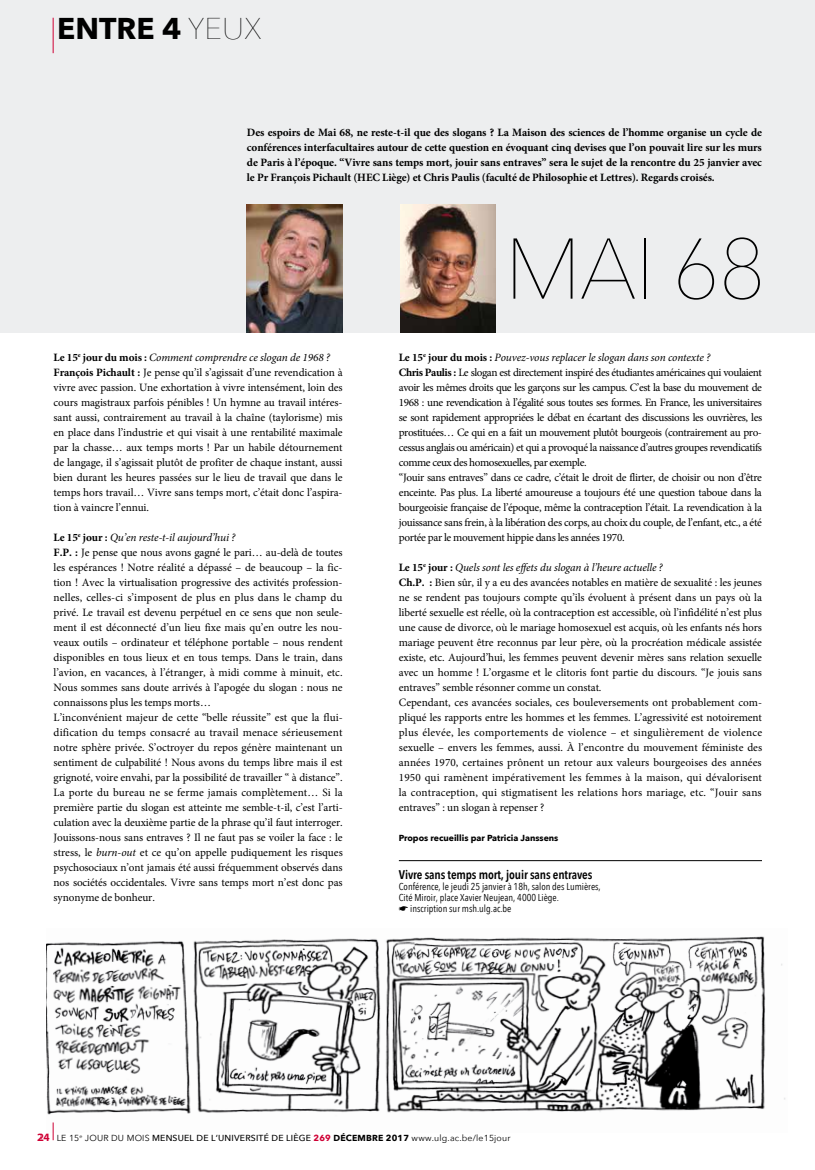
<style>
.page{position:relative;width:815px;height:1170px;background:#fff}
.page>*{position:absolute;margin:0;border:0;box-sizing:border-box;transform-origin:0 0}
.t1{font:200 85px "Avenir Next";color:#000}
.t2{font:700 30px "Avenir Next";color:#000}
.t3{font:600 12.5px "Avenir Next Condensed";letter-spacing:-.01em;color:#000}
.t4{font:11.25px/15px "Minion Pro";letter-spacing:-.01em;color:#000}
.t5{font:11.25px/15px "Minion Pro";letter-spacing:-.04em;color:#000}
.t6{font:700 11.25px/15px "Minion Pro";letter-spacing:-.01em;color:#000;text-align:justify}
.t7{font:700 11.25px "Myriad Pro";color:#cf0035}
.t8{font:10px "Avenir Next Condensed";color:#000}
.t9{font:8.75px "Avenir Next";letter-spacing:.02em;color:#000}
.t10{font:700 8.75px "Avenir Next";color:#000}
.s1{font-weight:200}
.s2{font-weight:700}
.s3{font-style:italic}
.s4{font-weight:500}
.s5{font-weight:700;color:#cf0035}
</style>
<div class="page">
<img style="left:46px;top:936px;width:740px;height:196px">
<div style="left:0;top:0;width:815px;height:332px;background:#edeeef"></div>
<hr style="left:53px;top:18px;width:1px;height:35px;background:#cf0035">
<img style="left:400px;top:205px;width:96px;height:127px">
<img style="left:247px;top:205px;width:96px;height:127px">
<hr style="left:399px;top:860px;width:363px;height:1px;background:#000">
<h2 class="t2" style="left:57px;top:2px;width:206px">entre 4 <span class="s1">YEUX</span></h2>
<p class="t6" style="left:247px;top:124px;width:517px">Des espoirs de Mai 68, ne reste-t-il que des slogans ? La Maison des sciences de l’homme organise un cycle de conférences interfacultaires autour de cette question en évoquant cinq devises que l’on pouvait lire sur les murs de Paris à l’époque. “Vivre sans temps mort, jouir sans entraves” sera le sujet de la rencontre du 25 janvier avec le Pr François Pichault (HEC Liège) et Chris Paulis (faculté de Philosophie et Lettres). Regards croisés.</p>
<p class="t4" style="left:54px;top:350px;width:291px"><span class="s2">Le 15</span><sup>e</sup> <span class="s2">jour du mois :</span> <span class="s3">Comment comprendre ce slogan de 1968 ?<br></span><span class="s2">François Pichault :</span> Je pense qu’il s’agissait d’une revendication à vivre avec passion. Une exhortation à vivre intensément, loin des cours magistraux parfois pénibles ! Un hymne au travail intéres&shy;sant aussi, contrairement au travail à la chaîne (taylorisme) mis en place dans l’industrie et qui visait à une rentabilité maximale par la chasse… aux temps morts ! Par un habile détournement de langage, il s’agissait plutôt de profiter de chaque instant, aussi bien durant les heures passées sur le lieu de travail que dans le temps hors travail… Vivre sans temps mort, c’était donc l’aspira&shy;tion à vaincre l’ennui.</p>
<p class="t4" style="left:54px;top:530px;width:291px"><span class="s2">Le 15</span><sup>e</sup> <span class="s2">jour :</span> <span class="s3">Qu’en reste-t-il aujourd’hui ?<br></span><span class="s2">F.P. :</span> Je pense que nous avons gagné le pari… au-delà de toutes les espérances ! Notre réalité a dépassé – de beaucoup – la fic&shy;tion ! Avec la virtualisation progressive des activités profession&shy;nelles, celles-ci s’imposent de plus en plus dans le champ du privé. Le travail est devenu perpétuel en ce sens que non seule&shy;ment il est déconnecté d’un lieu fixe mais qu’en outre les nou&shy;veaux outils – ordinateur et téléphone portable – nous rendent disponibles en tous lieux et en tous temps. Dans le train, dans l’avion, en vacances, à l’étranger, à midi comme à minuit, etc.<br>Nous sommes sans doute arrivés à l’apogée du slogan : nous ne connaissons plus les temps morts…<br>L’inconvénient majeur de cette “belle réussite” est que la flui&shy;dification du temps consacré au travail menace sérieusement notre sphère privée. S’octroyer du repos génère maintenant un sentiment de culpabilité ! Nous avons du temps libre mais il est grignoté, voire envahi, par la possibilité de travailler “ à distance”.<br>La porte du bureau ne se ferme jamais complètement… Si la première partie du slogan est atteinte me semble-t-il, c’est l’arti&shy;culation avec la deuxième partie de la phrase qu’il faut interroger.<br>Jouissons-nous sans entraves ? Il ne faut pas se voiler la face : le stress, le <span class="s3">burn-out</span> et ce qu’on appelle pudiquement les risques psychosociaux n’ont jamais été aussi fréquemment observés dans nos sociétés occidentales. Vivre sans temps mort n’est donc pas synonyme de bonheur.</p>
<h1 class="t1" style="left:504px;top:197px;width:263px">MAI 68</h1>
<p class="t5" style="left:399px;top:350px;width:365px"><span class="s2">Le 15</span><sup>e</sup> <span class="s2">jour du mois :</span> <span class="s3">Pouvez-vous replacer le slogan dans son contexte ?<br></span><span class="s2">Chris Paulis :</span> Le slogan est directement inspiré des étudiantes américaines qui voulaient avoir les mêmes droits que les garçons sur les campus. C’est la base du mouvement de 1968 : une revendication à l’égalité sous toutes ses formes. En France, les universitaires se sont rapidement appropriées le débat en écartant des discussions les ouvrières, les prostituées… Ce qui en a fait un mouvement plutôt bourgeois (contrairement au pro&shy;cessus anglais ou américain) et qui a provoqué la naissance d’autres groupes revendicatifs comme ceux des homosexuelles, par exemple.<br>“Jouir sans entraves” dans ce cadre, c’était le droit de flirter, de choisir ou non d’être enceinte. Pas plus. La liberté amoureuse a toujours été une question taboue dans la bourgeoisie française de l’époque, même la contraception l’était. La revendication à la jouissance sans frein, à la libération des corps, au choix du couple, de l’enfant, etc., a été portée par le mouvement hippie dans les années 1970.</p>
<p class="t4" style="left:399px;top:560px;width:365px"><span class="s2">Le 15</span><sup>e</sup> <span class="s2">jour :</span> <span class="s3">Quels sont les effets du slogan à l’heure actuelle ?<br></span><span class="s2">Ch.P. :</span> Bien sûr, il y a eu des avancées notables en matière de sexualité : les jeunes ne se rendent pas toujours compte qu’ils évoluent à présent dans un pays où la liberté sexuelle est réelle, où la contraception est accessible, où l’infidélité n’est plus une cause de divorce, où le mariage homosexuel est acquis, où les enfants nés hors mariage peuvent être reconnus par leur père, où la procréation médicale assistée existe, etc. Aujourd’hui, les femmes peuvent devenir mères sans relation sexuelle avec un homme ! L’orgasme et le clitoris font partie du discours. “Je jouis sans entraves” semble résonner comme un constat.<br>Cependant, ces avancées sociales, ces bouleversements ont probablement com&shy;pliqué les rapports entre les hommes et les femmes. L’agressivité est notoirement plus élevée, les comportements de violence – et singulièrement de violence sexuelle – envers les femmes, aussi. À l’encontre du mouvement féministe des années 1970, certaines prônent un retour aux valeurs bourgeoises des années 1950 qui ramènent impérativement les femmes à la maison, qui dévalorisent la contraception, qui stigmatisent les relations hors mariage, etc. “Jouir sans entraves” : un slogan à repenser ?</p>
<p class="t10" style="left:399px;top:830px;width:161px">Propos recueillis par Patricia Janssens</p>
<p class="t3" style="left:399px;top:863px;width:195px">Vivre sans temps mort, jouir sans entraves</p>
<p class="t8" style="left:399px;top:877px;width:203px">Conférence, le jeudi 25 janvier à 18h, salon des Lumières,</p>
<p class="t8" style="left:399px;top:889px;width:162px">Cité Miroir, place Xavier Neujean, 4000 Liège.</p>
<p class="t8" style="left:410px;top:900px;width:103px">inscription sur msh.ulg.ac.be</p>
<p class="t7" style="left:37px;top:1130px;width:14px">24</p>
<p class="t9" style="left:57px;top:1130px;width:455px">Le 15<sup>e</sup> jour du mois <span class="s4">MENSUEL DE L’U NIVERSITÉ DE LIÈGE</span> <span class="s5">269</span> <span class="s2">décembre 2017</span> www.ulg.ac.be/le15jour</p>
</div>
